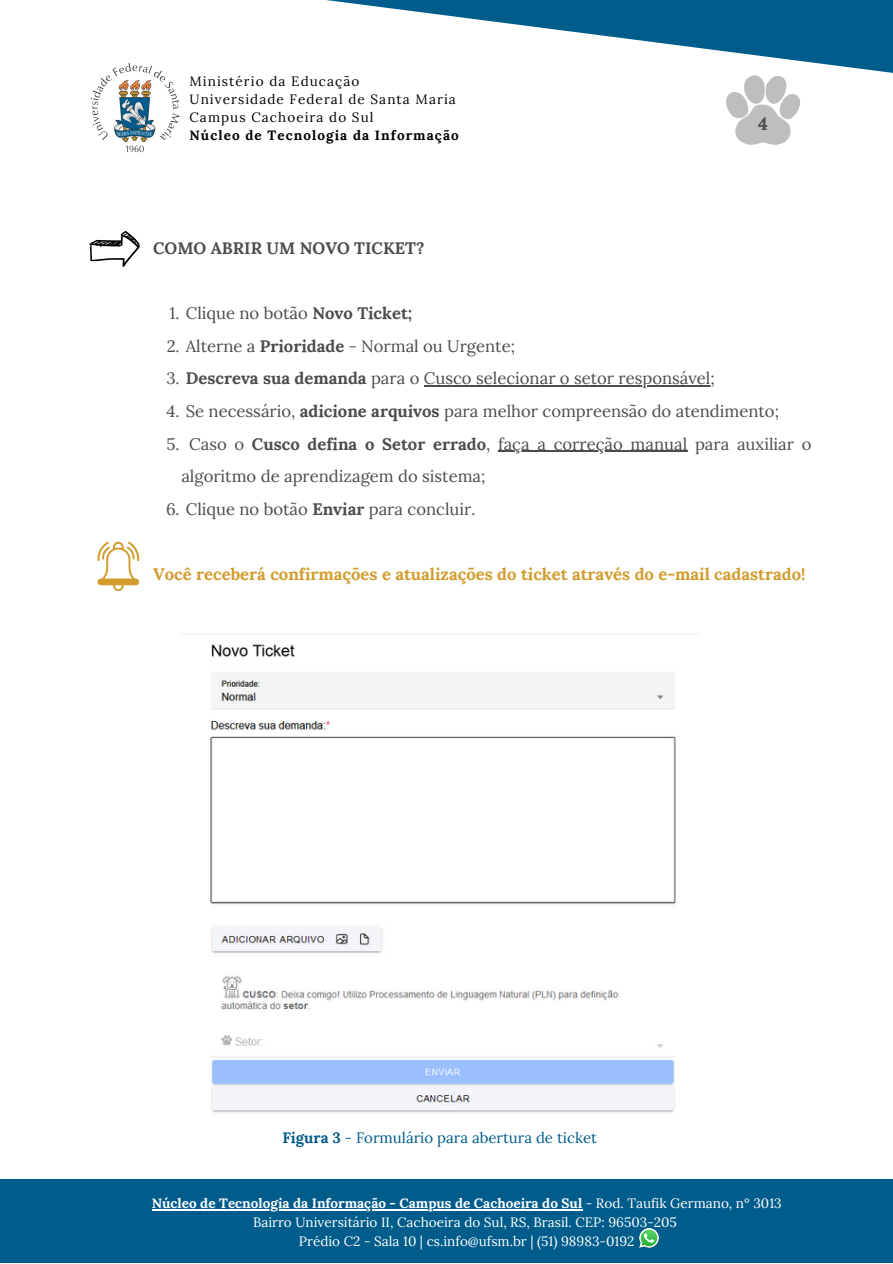
<style>
.page{position:relative;width:893px;height:1264px;background:#fff}
.page>*{position:absolute;margin:0;border:0;box-sizing:border-box;transform-origin:0 0}
.t1{font:700 18px "Lora";color:#4c4c4c}
.t2{font:16.65px/32.5px "Lora";color:#4c4c4c}
.t3{font:700 16.65px "Lora";color:#d19c2c}
.t4{font:700 16.65px "Lora";color:#4c4c4c}
.t5{font:15px "Lora";color:#005c8b}
.t6{font:13.5px "Lora";color:#fff}
.t7{font:700 13.5px "Lora";color:#fff}
.t8{font:13.5px "Lora";letter-spacing:.08em;color:#000}
.t9{font:700 13.5px "Lora";letter-spacing:.08em;color:#000}
.s1{font-weight:700}
.s2{font-weight:400}
</style>
<div class="page">
<div style="left:0;top:1179px;width:892px;height:83px;background:#005c8b"></div>
<svg style="left:326px;top:0;width:566px;height:73px"></svg>
<img style="left:90px;top:63px;width:90px;height:90px">
<hr style="left:152px;top:1208px;width:430px;height:2px;background:#fff">
<img style="left:639px;top:1228px;width:19px;height:19px">
<svg style="left:89px;top:231px;width:51px;height:36px"></svg>
<hr style="left:424px;top:385px;width:290px;height:1px;background:#4c4c4c">
<hr style="left:498px;top:451px;width:189px;height:1px;background:#4c4c4c">
<img style="left:179px;top:633px;width:521px;height:480px">
<svg style="left:726px;top:75px;width:74px;height:70px"></svg>
<svg style="left:97px;top:541px;width:43px;height:50px"></svg>
<p class="t8" style="left:189px;top:73px;width:171px">Ministério da Educação</p>
<p class="t8" style="left:189px;top:91px;width:268px">Universidade Federal de Santa Maria</p>
<p class="t8" style="left:189px;top:109px;width:185px">Campus Cachoeira do Sul</p>
<p class="t9" style="left:189px;top:127px;width:271px">Núcleo de Tecnologia da Informação</p>
<p class="t4" style="left:153px;top:237px;width:273px">COMO ABRIR UM NOVO TICKET?</p>
<p class="t1" style="left:758px;top:112px;width:11px">4</p>
<p class="t2" style="left:169px;top:297px;width:244px">1. Clique no botão <span class="s1">Novo Ticket;</span></p>
<p class="t2" style="left:167px;top:329px;width:350px">2. Alterne a <span class="s1">Prioridade</span> - Normal ou Urgente;</p>
<p class="t2" style="left:166px;top:362px;width:550px">3. <span class="s1">Descreva sua demanda</span> para o Cusco selecionar o setor responsável;</p>
<p class="t2" style="left:167px;top:394px;width:614px">4. Se necessário, <span class="s1">adicione arquivos</span> para melhor compreensão do atendimento;</p>
<p class="t2" style="left:181px;top:427px;width:631px;text-indent:8px">Caso o <span class="s1">Cusco defina o Setor errado</span>, faça a correção manual para auxiliar o algoritmo de aprendizagem do sistema;</p>
<p class="t2" style="left:166px;top:492px;width:311px">6. Clique no botão <span class="s1">Enviar</span> para concluir.</p>
<p class="t2" style="left:166px;top:427px;width:15px">5.</p>
<p class="t3" style="left:153px;top:563px;width:654px">Você receberá confirmações e atualizações do ticket através do e-mail cadastrado!</p>
<p class="t5" style="left:282px;top:1128px;width:316px"><span class="s1">Figura 3</span> - Formulário para abertura de ticket</p>
<p class="t7" style="left:152px;top:1194px;width:631px">Núcleo de Tecnologia da Informação - Campus de Cachoeira do Sul <span class="s2">- Rod. Taufik Germano, nº 3013</span></p>
<p class="t6" style="left:253px;top:1213px;width:425px">Bairro Universitário II, Cachoeira do Sul, RS, Brasil. CEP: 96503-205</p>
<p class="t6" style="left:299px;top:1232px;width:337px">Prédio C2 - Sala 10 | cs.info@ufsm.br | (51) 98983-0192</p>
</div>
